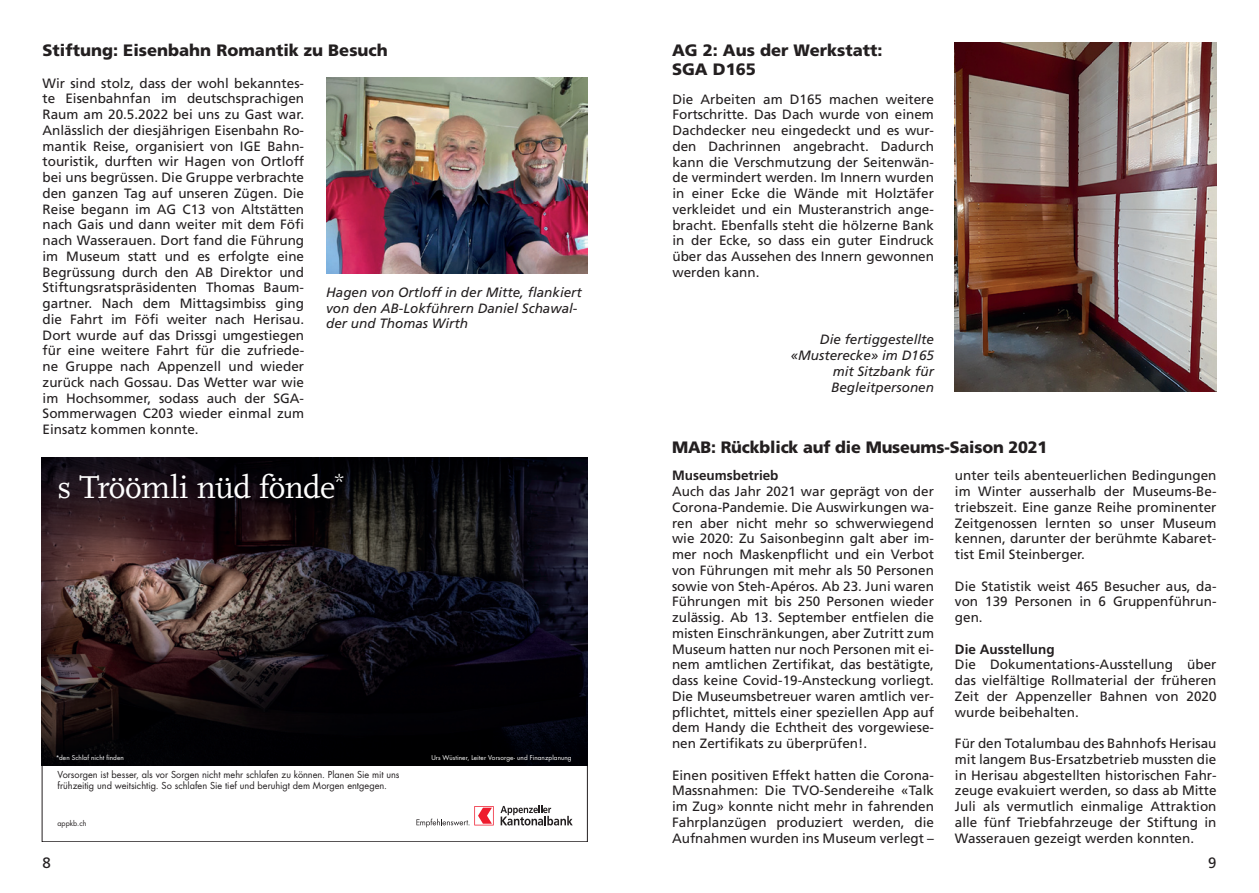
<style>
.page{position:relative;width:1259px;height:893px;background:#fff}
.page>*{position:absolute;margin:0;border:0;box-sizing:border-box;transform-origin:0 0}
.t1{font:33px "Scala Pro";letter-spacing:-.025em;color:#fff}
.t2{font:900 16.5px/19.8px "Frutiger";color:#231f20}
.t3{font:15px "Frutiger";color:#231f20}
.t4{font:13.5px/15.8px "Frutiger";color:#231f20;text-align:justify}
.t5{font:italic 13.5px/15.8px "Frutiger";color:#231f20}
.t6{font:700 13.5px "Frutiger";color:#231f20}
.t7{font:9.45px/11.4px "Futura Std";color:#231f20}
.t8{font:7.35px "Futura Std";color:#231f20}
.t9{font:6.45px "Futura Std";letter-spacing:.015em;color:#fff}
</style>
<div class="page">
<img style="left:42px;top:457px;width:545px;height:308px">
<svg style="left:500px;top:805px;width:73px;height:20px"></svg>
<svg style="left:416px;top:806px;width:78px;height:21px"></svg>
<img style="left:326px;top:77px;width:261px;height:196px">
<img style="left:955px;top:43px;width:261px;height:348px">
<p class="t2" style="left:43px;top:40px;width:347px">Stiftung: Eisenbahn Romantik zu Besuch</p>
<p class="t2" style="left:672px;top:40px;width:212px">AG 2: Aus der Werkstatt:<br>SGA D165</p>
<p class="t4" style="left:43px;top:75px;width:263px">Wir sind stolz, dass der wohl bekanntes&shy;te Eisenbahnfan im deutschsprachigen Raum am 20.5.2022 bei uns zu Gast war.<br>Anlässlich der diesjährigen Eisenbahn Ro&shy;mantik Reise, organisiert von IGE Bahn&shy;touristik, durften wir Hagen von Ortloff bei uns begrüssen. Die Gruppe verbrachte den ganzen Tag auf unseren Zügen. Die Reise begann im AG C13 von Altstätten nach Gais und dann weiter mit dem Föfi nach Wasserauen. Dort fand die Führung im Museum statt und es erfolgte eine Begrüssung durch den AB Direktor und Stiftungsratspräsidenten Thomas Baum&shy;gartner. Nach dem Mittagsimbiss ging die Fahrt im Föfi weiter nach Herisau.<br>Dort wurde auf das Drissgi umgestiegen für eine weitere Fahrt für die zufriede&shy;ne Gruppe nach Appenzell und wieder zurück nach Gossau. Das Wetter war wie im Hochsommer, sodass auch der SGA-Sommerwagen C203 wieder einmal zum Einsatz kommen konnte.</p>
<p class="t4" style="left:672px;top:91px;width:263px">Die Arbeiten am D165 machen weitere Fortschritte. Das Dach wurde von einem Dachdecker neu eingedeckt und es wur&shy;den Dachrinnen angebracht. Dadurch kann die Verschmutzung der Seitenwän&shy;de vermindert werden. Im Innern wurden in einer Ecke die Wände mit Holztäfer verkleidet und ein Musteranstrich ange&shy;bracht. Ebenfalls steht die hölzerne Bank in der Ecke, so dass ein guter Eindruck über das Aussehen des Innern gewonnen werden kann.</p>
<p class="t5" style="left:326px;top:284px;width:257px">Hagen von Ortloff in der Mitte, flankiert von den AB-Lokführern Daniel Schawal&shy;der und Thomas Wirth</p>
<p class="t5" style="left:790px;top:332px;width:145px;text-align:right">Die fertiggestellte «Musterecke» im D165 mit Sitzbank für<br>Begleitpersonen</p>
<h1 class="t1" style="left:57px;top:468px;width:288px">s Tröömli nüd fönde<sup>*</sup></h1>
<p class="t9" style="left:56px;top:753px;width:70px">*den Schlaf nicht finden</p>
<p class="t9" style="left:431px;top:753px;width:142px">Urs Wüstiner, Leiter Vorsorge- und Finanzplanung</p>
<p class="t7" style="left:57px;top:769px;width:344px">Vorsorgen ist besser, als vor Sorgen nicht mehr schlafen zu können. Planen Sie mit uns frühzeitig und weitsichtig. So schlafen Sie tief und beruhigt dem Morgen entgegen.</p>
<p class="t8" style="left:57px;top:819px;width:31px">appkb.ch</p>
<p class="t2" style="left:672px;top:438px;width:377px">MAB: Rückblick auf die Museums-Saison 2021</p>
<p class="t6" style="left:672px;top:468px;width:108px">Museumsbetrieb</p>
<p class="t4" style="left:672px;top:484px;width:263px">Auch das Jahr 2021 war geprägt von der Corona-Pandemie. Die Auswirkungen wa&shy;ren aber nicht mehr so schwerwiegend wie 2020: Zu Saisonbeginn galt aber im&shy;mer noch Maskenpflicht und ein Verbot von Führungen mit mehr als 50 Personen sowie von Steh-Apéros. Ab 23. Juni waren Führungen mit bis 250 Personen wieder zulässig. Ab 13. September entfielen die misten Einschränkungen, aber Zutritt zum Museum hatten nur noch Personen mit ei&shy;nem amtlichen Zertifikat, das bestätigte, dass keine Covid-19-Ansteckung vorliegt.<br>Die Museumsbetreuer waren amtlich ver&shy;pflichtet, mittels einer speziellen App auf dem Handy die Echtheit des vorgewiese&shy;nen Zertifikats zu überprüfen!.</p>
<p class="t4" style="left:672px;top:767px;width:263px">Einen positiven Effekt hatten die Corona-Massnahmen: Die TVO-Sendereihe «Talk im Zug» konnte nicht mehr in fahrenden Fahrplanzügen produziert werden, die Aufnahmen wurden ins Museum verlegt –</p>
<p class="t4" style="left:955px;top:468px;width:263px">unter teils abenteuerlichen Bedingungen im Winter ausserhalb der Museums-Be&shy;triebszeit. Eine ganze Reihe prominenter Zeitgenossen lernten so unser Museum kennen, darunter der berühmte Kabaret&shy;tist Emil Steinberger.</p>
<p class="t4" style="left:955px;top:578px;width:263px">Die Statistik weist 465 Besucher aus, da&shy;von 139 Personen in 6 Gruppenführun&shy;gen.</p>
<p class="t6" style="left:955px;top:641px;width:101px">Die Ausstellung</p>
<p class="t4" style="left:955px;top:657px;width:263px">Die Dokumentations-Ausstellung über das vielfältige Rollmaterial der früheren Zeit der Appenzeller Bahnen von 2020 wurde beibehalten.</p>
<p class="t4" style="left:955px;top:736px;width:263px">Für den Totalumbau des Bahnhofs Herisau mit langem Bus-Ersatzbetrieb mussten die in Herisau abgestellten historischen Fahr&shy;zeuge evakuiert werden, so dass ab Mitte Juli als vermutlich einmalige Attraktion alle fünf Triebfahrzeuge der Stiftung in Wasserauen gezeigt werden konnten.</p>
<p class="t3" style="left:43px;top:854px;width:10px">8</p>
<p class="t3" style="left:1208px;top:854px;width:10px">9</p>
</div>
